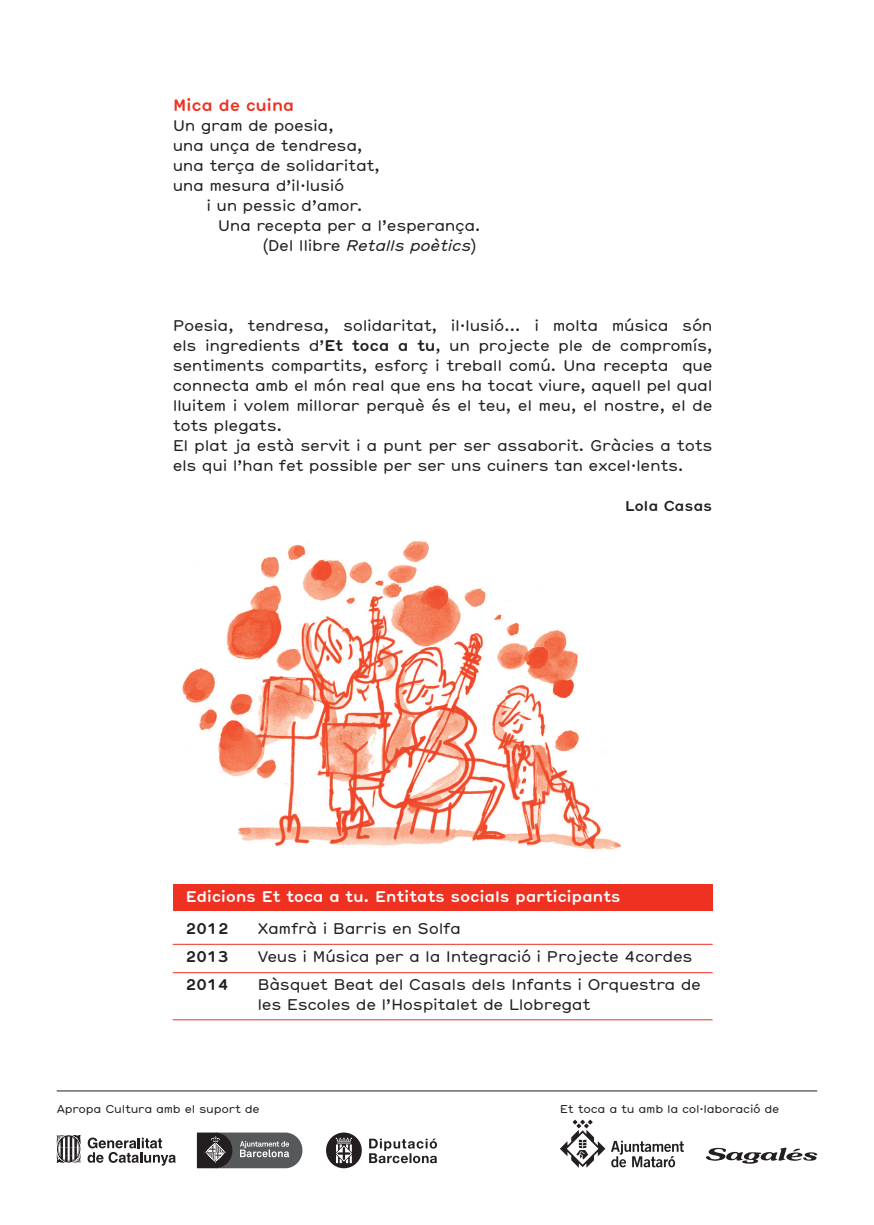
<style>
.page{position:relative;width:874px;height:1225px;background:#fff}
.page>*{position:absolute;margin:0;border:0;box-sizing:border-box;transform-origin:0 0}
.t1{font:700 16px "Hermes";letter-spacing:-.025em;color:#ef3122}
.t2{font:15px/20px "Hermes";letter-spacing:-.025em;color:#231f20}
.t3{font:700 15px "Hermes";letter-spacing:-.025em;color:#fff}
.t4{font:italic 15px "Hermes";letter-spacing:-.025em;color:#231f20}
.t5{font:700 15px "Hermes";letter-spacing:-.025em;color:#231f20}
.t6{font:700 14px "Hermes";letter-spacing:-.025em;color:#231f20}
.t7{font:11px "Hermes";letter-spacing:-.025em;color:#231f20}
.s1{font-style:normal}
.s2{font-weight:700}
</style>
<div class="page">
<hr style="left:57px;top:1090px;width:759px;height:1px;background:#231f20">
<img style="left:182px;top:541px;width:440px;height:309px">
<svg style="left:197px;top:1132px;width:105px;height:36px;background:#636364"></svg>
<svg style="left:369px;top:1138px;width:68px;height:25px"></svg>
<svg style="left:326px;top:1132px;width:35px;height:36px"></svg>
<svg style="left:706px;top:1147px;width:110px;height:16px"></svg>
<svg style="left:87px;top:1137px;width:89px;height:28px"></svg>
<svg style="left:57px;top:1135px;width:24px;height:27px"></svg>
<svg style="left:560px;top:1119px;width:123px;height:48px"></svg>
<div style="left:173px;top:884px;width:539px;height:27px;background:#ef3122"></div>
<hr style="left:173px;top:943px;width:539px;height:1px;background:#ef3122">
<hr style="left:173px;top:972px;width:539px;height:1px;background:#ef3122">
<hr style="left:173px;top:1019px;width:539px;height:1px;background:#ef3122">
<p class="t1" style="left:173px;top:93px;width:123px">M ica de cuina</p>
<p class="t2" style="left:173px;top:114px;width:209px">Un gram de poesia,<br>una unça de tendresa, una terça de solidaritat, una mesura d’il·lusió</p>
<p class="t2" style="left:206px;top:194px;width:157px">i un pessic d’amor.</p>
<p class="t2" style="left:218px;top:214px;width:264px">Una recepta per a l’esperança.</p>
<p class="t4" style="left:263px;top:234px;width:215px"><span class="s1">(Del llibre</span> Retalls poètics<span class="s1">)</span></p>
<p class="t2" style="left:172px;top:314px;width:541px">Poesia, tendresa, solidaritat, il·lusió... i molta música són els ingredients d’<span class="s2">Et toca a tu</span>, un projecte ple de compromís, sentiments compartits, esforç i treball comú. Una recepta que connecta amb el món real que ens ha tocat viure, aquell pel qual lluitem i volem millorar perquè és el teu, el meu, el nostre, el de tots plegats.<br>El plat ja està servit i a punt per ser assaborit. Gràcies a tots els qui l’han fet possible per ser uns cuiners tan excel·lents.</p>
<p class="t6" style="left:624px;top:495px;width:89px">Lola Casas</p>
<p class="t3" style="left:185px;top:885px;width:437px">Edicions Et toca a tu. Entitats socials participants</p>
<p class="t5" style="left:185px;top:917px;width:45px">2012</p>
<p class="t2" style="left:257px;top:918px;width:205px">Xamfrà i Barris en Solfa</p>
<p class="t5" style="left:185px;top:945px;width:45px">2013</p>
<p class="t2" style="left:257px;top:946px;width:436px">Veus i Música per a la Integració i Projecte 4cordes</p>
<p class="t5" style="left:185px;top:973px;width:45px">2014</p>
<p class="t2" style="left:257px;top:974px;width:445px">Bàsquet Beat del Casals dels Infants i Orquestra de les Escoles de l’Hospitalet de Llobregat</p>
<p class="t7" style="left:57px;top:1100px;width:204px">Apropa Cultura amb el suport de</p>
<p class="t7" style="left:559px;top:1100px;width:221px">Et toca a tu amb la col·laboració de</p>
</div>
